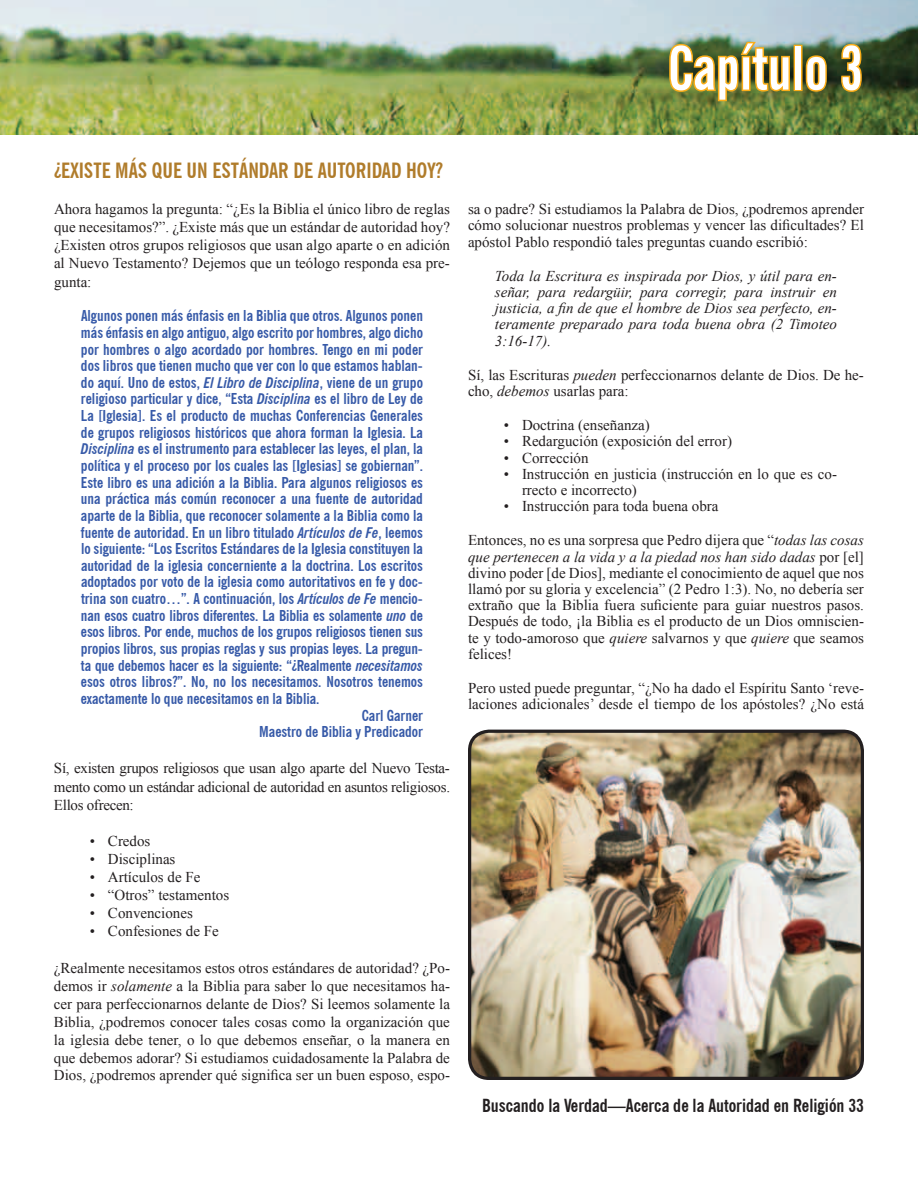
<style>
.page{position:relative;width:918px;height:1188px;background:#fff}
.page>*{position:absolute;margin:0;border:0;box-sizing:border-box;transform-origin:0 0}
.t1{font:700 extra-condensed 60px "News Gothic BT";color:#fff}
.t2{font:700 condensed 21px "News Gothic BT";color:#b07c2b}
.t3{font:700 condensed 18px "News Gothic BT";color:#231f20}
.t4{font:15px/18.1px "Times New Roman";color:#231f20;text-align:justify}
.t5{font:700 condensed 15px "News Gothic BT";color:#375aa8}
.t6{font:italic 15px/16.2px "Times New Roman";color:#231f20;text-align:justify}
.s1{font-style:italic}
</style>
<div class="page">
<img style="left:0;top:0;width:918px;height:135px">
<img style="left:667px;top:40px;width:125px;height:63px">
<div style="left:794px;top:45px;width:9px;height:46px;border:3px solid #faad19"></div>
<svg style="left:804px;top:54px;width:25px;height:39px"></svg>
<svg style="left:839px;top:42px;width:25px;height:52px"></svg>
<img style="left:470px;top:731px;width:392px;height:347px">
<div style="left:468px;top:730px;width:396px;height:350px;border:3px solid #231f20;border-radius:19px"></div>
<h1 class="t1" style="left:668px;top:32px;width:198px">Capítulo 3</h1>
<h2 class="t2" style="left:54px;top:158px;width:390px">¿existe más Que un estándar de autoridad hoy?</h2>
<p class="t4" style="left:54px;top:200px;width:398px">Ahora hagamos la pregunta: “¿Es la Biblia el único libro de reglas que necesitamos?”. ¿Existe más que un estándar de autoridad hoy? ¿Existen otros grupos religiosos que usan algo aparte o en adición al Nuevo Testamento? Dejemos que un teólogo responda esa pre&shy;gunta:</p>
<p class="t5" style="left:81px;top:307px;width:344px">Algunos ponen más énfasis en la Biblia que otros. Algunos ponen</p>
<p class="t5" style="left:81px;top:323px;width:344px">más énfasis en algo antiguo, algo escrito por hombres, algo dicho</p>
<p class="t5" style="left:81px;top:340px;width:343px">por hombres o algo acordado por hombres. Tengo en mi poder</p>
<p class="t5" style="left:81px;top:357px;width:344px">dos libros que tienen mucho que ver con lo que estamos hablan-</p>
<p class="t5" style="left:81px;top:373px;width:343px">do aquí. Uno de estos, <span class="s1">El Libro de Disciplina</span>, viene de un grupo</p>
<p class="t5" style="left:81px;top:390px;width:343px">religioso particular y dice, “Esta <span class="s1">Disciplina</span> es el libro de Ley de</p>
<p class="t5" style="left:81px;top:407px;width:344px">La [Iglesia]. Es el producto de muchas Conferencias Generales</p>
<p class="t5" style="left:81px;top:423px;width:343px">de grupos religiosos históricos que ahora forman la Iglesia. La</p>
<p class="t5" style="left:81px;top:440px;width:343px"><span class="s1">Disciplina</span> es el instrumento para establecer las leyes, el plan, la</p>
<p class="t5" style="left:81px;top:456px;width:344px">política y el proceso por los cuales las [Iglesias] se gobiernan”.</p>
<p class="t5" style="left:81px;top:473px;width:343px">Este libro es una adición a la Biblia. Para algunos religiosos es</p>
<p class="t5" style="left:81px;top:490px;width:343px">una práctica más común reconocer a una fuente de autoridad</p>
<p class="t5" style="left:81px;top:506px;width:343px">aparte de la Biblia, que reconocer solamente a la Biblia como la</p>
<p class="t5" style="left:81px;top:523px;width:343px">fuente de autoridad. En un libro titulado <span class="s1">Artículos de Fe</span>, leemos</p>
<p class="t5" style="left:81px;top:540px;width:343px">lo siguiente: “Los Escritos Estándares de la Iglesia constituyen la</p>
<p class="t5" style="left:81px;top:556px;width:343px">autoridad de la iglesia concerniente a la doctrina. Los escritos</p>
<p class="t5" style="left:81px;top:573px;width:344px">adoptados por voto de la iglesia como autoritativos en fe y doc-</p>
<p class="t5" style="left:81px;top:590px;width:343px">trina son cuatro…”. A continuación, los <span class="s1">Artículos de Fe</span> mencio-</p>
<p class="t5" style="left:81px;top:606px;width:344px">nan esos cuatro libros diferentes. La Biblia es solamente <span class="s1">uno</span> de</p>
<p class="t5" style="left:81px;top:623px;width:344px">esos libros. Por ende, muchos de los grupos religiosos tienen sus</p>
<p class="t5" style="left:81px;top:639px;width:344px">propios libros, sus propias reglas y sus propias leyes. La pregun-</p>
<p class="t5" style="left:81px;top:656px;width:344px">ta que debemos hacer es la siguiente: “¿Realmente <span class="s1">necesitamos</span></p>
<p class="t5" style="left:81px;top:673px;width:344px">esos otros libros?”. No, no los necesitamos. Nosotros tenemos</p>
<p class="t5" style="left:81px;top:689px;width:240px">exactamente lo que necesitamos en la Biblia.</p>
<p class="t5" style="left:362px;top:706px;width:63px">Carl Garner</p>
<p class="t5" style="left:259px;top:723px;width:165px">Maestro de Biblia y Predicador</p>
<p class="t4" style="left:54px;top:759px;width:398px">Sí, existen grupos religiosos que usan algo aparte del Nuevo Testa&shy;mento como un estándar adicional de autoridad en asuntos religiosos.<br>Ellos ofrecen:</p>
<p class="t4" style="left:90px;top:831px;width:62px">• Credos</p>
<p class="t4" style="left:90px;top:850px;width:87px">• Disciplinas</p>
<p class="t4" style="left:90px;top:868px;width:112px">• Artículos de Fe</p>
<p class="t4" style="left:90px;top:886px;width:141px">• “Otros” testamentos</p>
<p class="t4" style="left:90px;top:904px;width:104px">• Convenciones</p>
<p class="t4" style="left:90px;top:922px;width:130px">• Confesiones de Fe</p>
<p class="t4" style="left:54px;top:958px;width:398px">¿Realmente necesitamos estos otros estándares de autoridad? ¿Po&shy;demos ir <span class="s1">solamente</span> a la Biblia para saber lo que necesitamos ha&shy;cer para perfeccionarnos delante de Dios? Si leemos solamente la Biblia, ¿podremos conocer tales cosas como la organización que la iglesia debe tener, o lo que debemos enseñar, o la manera en que debemos adorar? Si estudiamos cuidadosamente la Palabra de</p>
<p class="t4" style="left:54px;top:1066px;width:398px">Dios, ¿podremos aprender qué significa ser un buen esposo, espo-</p>
<p class="t4" style="left:468px;top:201px;width:398px;line-height:16.4px">sa o padre? Si estudiamos la Palabra de Dios, ¿podremos aprender cómo solucionar nuestros problemas y vencer las dificultades? El apóstol Pablo respondió tales preguntas cuando escribió:</p>
<p class="t6" style="left:495px;top:267px;width:344px">Toda la Escritura es inspirada por Dios, y útil para en&shy;señar, para redargüir, para corregir, para instruir en justicia, a fin de que el hombre de Dios sea perfecto, en&shy;teramente preparado para toda buena obra (2 Timoteo 3:16-17).</p>
<p class="t4" style="left:468px;top:367px;width:397px;line-height:16.2px">Sí, las Escrituras <span class="s1">pueden</span> perfeccionarnos delante de Dios. De he&shy;cho, <span class="s1">debemos</span> usarlas para:</p>
<p class="t4" style="left:504px;top:416px;width:147px">• Doctrina (enseñanza)</p>
<p class="t4" style="left:504px;top:432px;width:230px">• Redargución (exposición del error)</p>
<p class="t4" style="left:504px;top:448px;width:86px">• Corrección</p>
<p class="t4" style="left:522px;top:466px;width:316px;line-height:16.2px;text-indent:-18px">• Instrucción en justicia (instrucción en lo que es co&shy;rrecto e incorrecto)</p>
<p class="t4" style="left:504px;top:497px;width:216px">• Instrucción para toda buena obra</p>
<p class="t4" style="left:468px;top:532px;width:398px;line-height:16.2px">Entonces, no es una sorpresa que Pedro dijera que “<span class="s1">todas las cosas que pertenecen a la vida y a la piedad nos han sido dadas</span> por [el] divino poder [de Dios], mediante el conocimiento de aquel que nos llamó por su gloria y excelencia” (2 Pedro 1:3). No, no debería ser extraño que la Biblia fuera suficiente para guiar nuestros pasos.<br>Después de todo, ¡la Biblia es el producto de un Dios omniscien&shy;te y todo-amoroso que <span class="s1">quiere</span> salvarnos y que <span class="s1">quiere</span> que seamos felices!</p>
<p class="t4" style="left:468px;top:680px;width:398px;line-height:16.2px">Pero usted puede preguntar, “¿No ha dado el Espíritu Santo ‘reve&shy;laciones adicionales’ desde el tiempo de los apóstoles? ¿No está</p>
<p class="t3" style="left:482px;top:1094px;width:383px">Buscando la Verdad—Acerca de la Autoridad en Religión 33</p>
</div>
